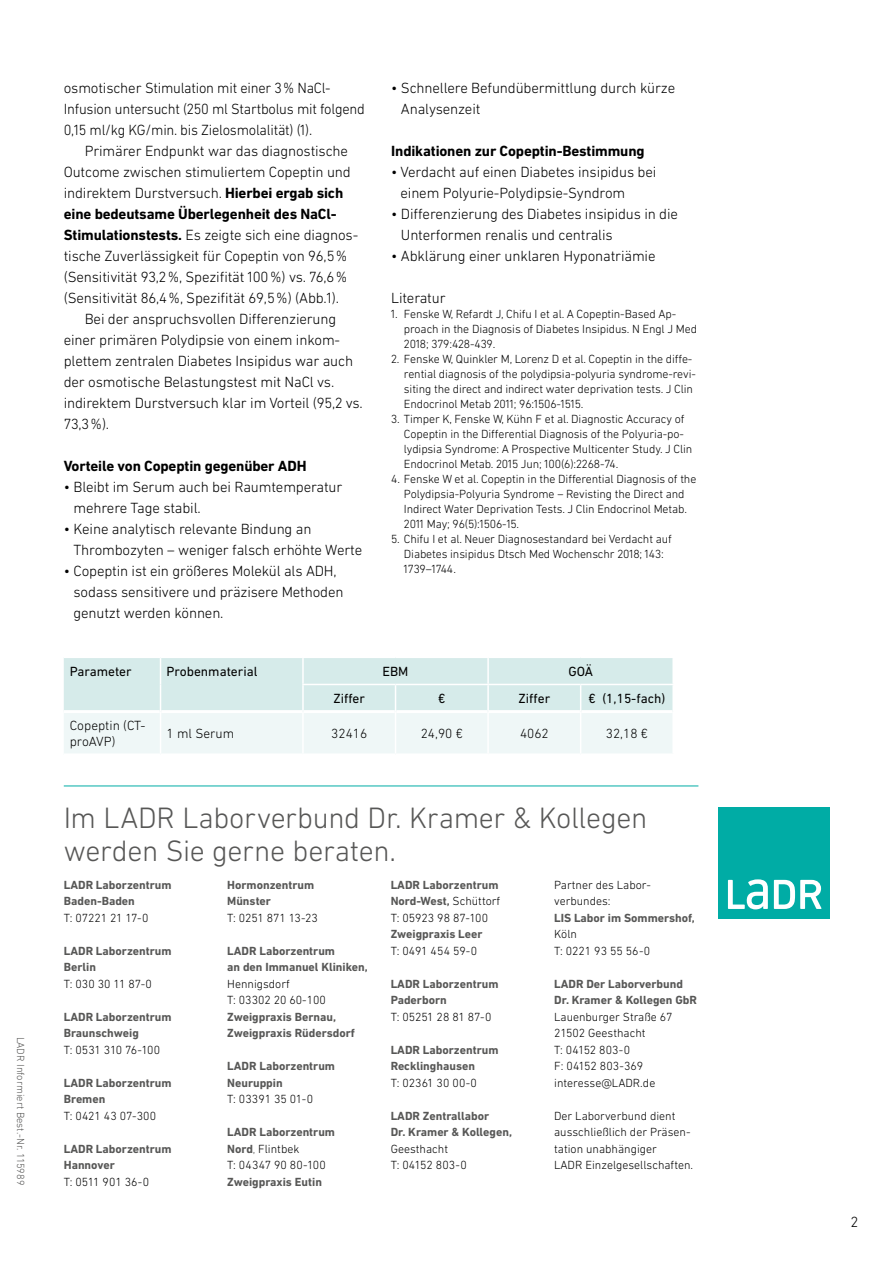
<style>
.page{position:relative;width:893px;height:1263px;background:#fff}
.page>*{position:absolute;margin:0;border:0;box-sizing:border-box;transform-origin:0 0}
.t1{font:300 30px/33px "DIN Next LT Pro";letter-spacing:-.01em;color:#575756}
.t2{font:300 15px/21px "DIN Next LT Pro";letter-spacing:-.01em;color:#000}
.t3{font:700 15px "DIN Next LT Pro";letter-spacing:-.01em;color:#000}
.t4{font:13.5px "DIN Next LT Pro";color:#000}
.t5{font:300 13.5px/16.2px "DIN Next LT Pro";color:#000}
.t6{font:300 12px/16.5px "DIN Next LT Pro";letter-spacing:-.01em;color:#000}
.t7{font:700 12px/16.5px "DIN Next LT Pro";color:#575756}
.t8{font:300 12px "DIN Next LT Pro";letter-spacing:.01em;color:#000}
.t9{font:300 10.5px "DIN Next LT Pro";color:#575756}
.s1{font-weight:700}
.s2{font-weight:700;color:#575756}
.s3{color:#575756}
.s4{font-weight:300;color:#000}
</style>
<div class="page">
<hr style="left:64px;top:785px;width:634px;height:1px;background:#00aca5">
<div style="left:718px;top:807px;width:111px;height:112px;background:#00aca5"></div>
<svg style="left:728px;top:879px;width:94px;height:30px"></svg>
<svg style="left:64px;top:658px;width:609px;height:95px"></svg>
<hr style="left:672px;top:685px;width:2px;height:27px;background:#fff">
<hr style="left:160px;top:712px;width:1px;height:41px;background:#fff">
<hr style="left:302px;top:712px;width:2px;height:41px;background:#fff">
<hr style="left:395px;top:712px;width:1px;height:41px;background:#fff">
<hr style="left:487px;top:712px;width:2px;height:41px;background:#fff">
<hr style="left:580px;top:712px;width:1px;height:41px;background:#fff">
<hr style="left:672px;top:712px;width:2px;height:41px;background:#fff">
<p class="t9" style="left:27px;top:1037px;width:150px;rotate:90deg">LADR Informiert Best.-Nr. 115989</p>
<p class="t2" style="left:64px;top:77px;width:303px">osmotischer Stimulation mit einer 3% NaCl-<br>Infusion untersucht (250 ml Startbolus mit folgend<br>0,15 ml/kg KG/min. bis Zielosmolalität) (1).</p>
<p class="t2" style="left:64px;top:140px;width:296px;text-indent:21px">Primärer Endpunkt war das diagnostische Outcome zwischen stimuliertem Copeptin und indirektem Durstversuch. <span class="s1">Hierbei ergab sich eine bedeutsame Überlegenheit des NaCl-Stimulationstests.</span> Es zeigte sich eine diagnos&shy;tische Zuverlässigkeit für Copeptin von 96,5% (Sensitivität 93,2%, Spezifität 100%) vs. 76,6% (Sensitivität 86,4%, Spezifität 69,5%) (Abb.1).</p>
<p class="t2" style="left:64px;top:308px;width:301px;text-indent:21px">Bei der anspruchsvollen Differenzierung einer primären Polydipsie von einem inkom&shy;plettem zentralen Diabetes Insipidus war auch der osmotische Belastungstest mit NaCl vs. indirektem Durstversuch klar im Vorteil (95,2 vs.<br>73,3%).</p>
<p class="t3" style="left:64px;top:457px;width:244px">Vorteile von Copeptin gegenüber ADH</p>
<p class="t2" style="left:74px;top:476px;width:270px;text-indent:-10px">• Bleibt im Serum auch bei Raumtemperatur mehrere Tage stabil.</p>
<p class="t2" style="left:74px;top:518px;width:290px;text-indent:-10px">• Keine analytisch relevante Bindung an<br>Thrombozyten – weniger falsch erhöhte Werte</p>
<p class="t2" style="left:74px;top:560px;width:272px;text-indent:-10px">• Copeptin ist ein größeres Molekül als ADH, sodass sensitivere und präzisere Methoden genutzt werden können.</p>
<p class="t2" style="left:401px;top:77px;width:276px;text-indent:-10px">• Schnellere Befundübermittlung durch kürze<br>Analysenzeit</p>
<p class="t3" style="left:391px;top:142px;width:255px">Indikationen zur Copeptin-Bestimmung</p>
<p class="t2" style="left:401px;top:161px;width:257px;text-indent:-9px">• Verdacht auf einen Diabetes insipidus bei einem Polyurie-Polydipsie-Syndrom</p>
<p class="t2" style="left:401px;top:203px;width:279px;text-indent:-10px">• Differenzierung des Diabetes insipidus in die<br>Unterformen renalis und centralis</p>
<p class="t2" style="left:391px;top:245px;width:266px">• Abklärung einer unklaren Hyponatriämie</p>
<p class="t2" style="left:391px;top:287px;width:56px">Literatur</p>
<p class="t6" style="left:404px;top:306px;width:295px;line-height:15px;text-indent:-13px">1. Fenske W, Refardt J, Chifu I et al. A Copeptin-Based Ap&shy;proach in the Diagnosis of Diabetes Insipidus. N Engl J Med<br>2018; 379:428-439.</p>
<p class="t6" style="left:404px;top:351px;width:293px;line-height:15px;text-indent:-13px">2. Fenske W, Quinkler M, Lorenz D et al. Copeptin in the diffe&shy;rential diagnosis of the polydipsia-polyuria syndrome-revi&shy;siting the direct and indirect water deprivation tests. J Clin Endocrinol Metab 2011; 96:1506-1515.</p>
<p class="t6" style="left:404px;top:411px;width:290px;line-height:15px;text-indent:-13px">3. Timper K, Fenske W, Kühn F et al. Diagnostic Accuracy of Copeptin in the Differential Diagnosis of the Polyuria-po&shy;lydipsia Syndrome: A Prospective Multicenter Study. J Clin Endocrinol Metab. 2015 Jun; 100(6):2268-74.</p>
<p class="t6" style="left:404px;top:471px;width:294px;line-height:15px;text-indent:-13px">4. Fenske W et al. Copeptin in the Differential Diagnosis of the Polydipsia-Polyuria Syndrome – Revisting the Direct and Indirect Water Deprivation Tests. J Clin Endocrinol Metab.<br>2011 May; 96(5):1506-15.</p>
<p class="t6" style="left:404px;top:531px;width:269px;line-height:15px;text-indent:-13px">5. Chifu I et al. Neuer Diagnosestandard bei Verdacht auf<br>Diabetes insipidus Dtsch Med Wochenschr 2018; 143:<br>1739–1744.</p>
<p class="t4" style="left:70px;top:664px;width:63px">Parameter</p>
<p class="t4" style="left:167px;top:664px;width:92px">Probenmaterial</p>
<p class="t4" style="left:383px;top:664px;width:27px">EBM</p>
<p class="t4" style="left:568px;top:664px;width:26px">GOÄ</p>
<p class="t4" style="left:333px;top:691px;width:33px">Ziffer</p>
<p class="t4" style="left:438px;top:691px;width:9px">€</p>
<p class="t4" style="left:519px;top:691px;width:33px">Ziffer</p>
<p class="t4" style="left:589px;top:691px;width:78px">€ (1,15-fach)</p>
<p class="t5" style="left:70px;top:717px;width:77px">Copeptin (CT&shy;proAVP)</p>
<p class="t5" style="left:167px;top:725px;width:69px">1 ml Serum</p>
<p class="t5" style="left:331px;top:725px;width:37px">32416</p>
<p class="t5" style="left:421px;top:725px;width:44px">24,90 €</p>
<p class="t5" style="left:520px;top:725px;width:30px">4062</p>
<p class="t5" style="left:606px;top:725px;width:44px">32,18 €</p>
<h1 class="t1" style="left:64px;top:800px;width:585px">Im LADR Laborverbund Dr. Kramer &amp; Kollegen werden Sie gerne beraten.</h1>
<p class="t7" style="left:64px;top:876px;width:109px">LADR Laborzentrum<br>Baden-Baden</p>
<p class="t6" style="left:64px;top:909px;width:86px">T: 07221 21 17-0</p>
<p class="t7" style="left:64px;top:942px;width:109px">LADR Laborzentrum<br>Berlin</p>
<p class="t6" style="left:64px;top:975px;width:90px">T: 030 30 11 87-0</p>
<p class="t7" style="left:64px;top:1008px;width:109px">LADR Laborzentrum<br>Braunschweig</p>
<p class="t6" style="left:64px;top:1041px;width:98px">T: 0531 310 76-100</p>
<p class="t7" style="left:64px;top:1074px;width:109px">LADR Laborzentrum<br>Bremen</p>
<p class="t8" style="left:64px;top:1109px;width:94px">T: 0421 43 07-300</p>
<p class="t7" style="left:64px;top:1140px;width:109px">LADR Laborzentrum<br>Hannover</p>
<p class="t6" style="left:64px;top:1173px;width:87px">T: 0511 901 36-0</p>
<p class="t7" style="left:227px;top:876px;width:89px">Hormonzentrum<br>Münster</p>
<p class="t6" style="left:227px;top:909px;width:92px">T: 0251 871 13-23</p>
<p class="t7" style="left:227px;top:942px;width:142px">LADR Laborzentrum<br>an den Immanuel Kliniken,</p>
<p class="t6" style="left:227px;top:975px;width:100px">Hennigsdorf<br>T: 03302 20 60-100</p>
<p class="t7" style="left:227px;top:1008px;width:129px">Zweigpraxis Bernau,<br>Zweigpraxis Rüdersdorf</p>
<p class="t7" style="left:227px;top:1058px;width:109px">LADR Laborzentrum<br>Neuruppin</p>
<p class="t6" style="left:227px;top:1091px;width:87px">T: 03391 35 01-0</p>
<p class="t6" style="left:227px;top:1124px;width:109px"><span class="s2">LADR Laborzentrum<br>Nord</span><span class="s3">,</span> Flintbek<br>T: 04347 90 80-100</p>
<p class="t7" style="left:227px;top:1173px;width:96px">Zweigpraxis Eutin</p>
<p class="t7" style="left:391px;top:876px;width:111px">LADR Laborzentrum<br>Nord-West, <span class="s4">Schüttorf<br>T: 05923 98 87-100</span></p>
<p class="t7" style="left:391px;top:926px;width:93px">Zweigpraxis Leer</p>
<p class="t6" style="left:391px;top:942px;width:88px">T: 0491 454 59-0</p>
<p class="t7" style="left:391px;top:975px;width:109px">LADR Laborzentrum<br>Paderborn</p>
<p class="t6" style="left:391px;top:1008px;width:102px">T: 05251 28 81 87-0</p>
<p class="t7" style="left:391px;top:1041px;width:109px">LADR Laborzentrum<br>Recklinghausen</p>
<p class="t6" style="left:391px;top:1074px;width:88px">T: 02361 30 00-0</p>
<p class="t7" style="left:391px;top:1107px;width:123px">LADR Zentrallabor<br>Dr. Kramer &amp; Kollegen,</p>
<p class="t6" style="left:391px;top:1140px;width:78px">Geesthacht<br>T: 04152 803-0</p>
<p class="t6" style="left:554px;top:876px;width:98px">Partner des Labor&shy;verbundes:</p>
<p class="t7" style="left:554px;top:909px;width:142px">LIS Labor im Sommershof,</p>
<p class="t6" style="left:554px;top:926px;width:98px">Köln<br>T: 0221 93 55 56-0</p>
<p class="t7" style="left:554px;top:975px;width:144px">LADR Der Laborverbund<br>Dr. Kramer &amp; Kollegen GbR</p>
<p class="t6" style="left:554px;top:1008px;width:120px">Lauenburger Straße 67<br>21502 Geesthacht<br>T: 04152 803-0<br>F: 04152 803-369 interesse@LADR.de</p>
<p class="t6" style="left:554px;top:1107px;width:141px">Der Laborverbund dient aus schließlich der Präsen&shy;ta tion unabhängiger<br>LADR Einzelgesellschaften.</p>
<p class="t2" style="left:851px;top:1211px;width:9px">2</p>
</div>
